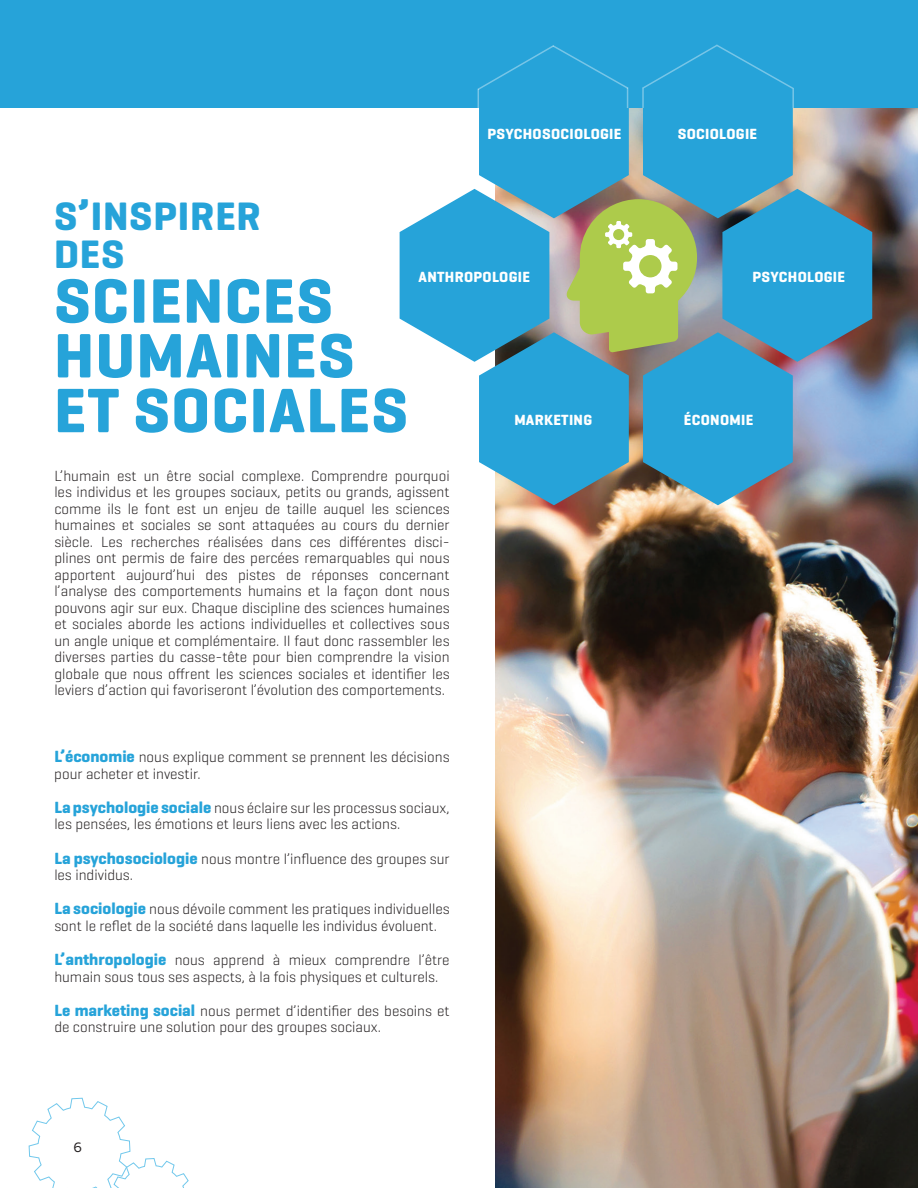
<style>
.page{position:relative;width:918px;height:1188px;background:#fff}
.page>*{position:absolute;margin:0;border:0;box-sizing:border-box;transform-origin:0 0}
.t1{font:700 63.75px/54.8px "Geogrotesque";letter-spacing:.02em;color:#26a3d9}
.t2{font:700 40.35px/38.2px "Geogrotesque";letter-spacing:.02em;color:#26a3d9}
.t3{font:300 15px/16.5px "Geogrotesque";color:#231f20}
.t4{font:700 15px "Geogrotesque";letter-spacing:.02em;color:#fff}
.t5{font:13.5px "Alright Sans";color:#231f20}
.s1{font-weight:700;font-size:16.5px;color:#26a3d9}
</style>
<div class="page">
<img style="left:495px;top:108px;width:423px;height:1080px">
<div style="left:0;top:0;width:918px;height:108px;background:#26a3d9"></div>
<img style="left:400px;top:44px;width:472px;height:461px">
<svg style="left:29px;top:1098px;width:160px;height:90px"></svg>
<p class="t4" style="left:487px;top:124px;width:136px">PSYCHOSOCIOLOGIE</p>
<h2 class="t2" style="left:54px;top:197px;width:208px">S’INSPIRER<br>DES</h2>
<h1 class="t1" style="left:54px;top:274px;width:355px">SCIENCES<br>HUMAINES<br>ET SOCIALES</h1>
<p class="t4" style="left:419px;top:268px;width:113px">ANTHROPOLOGIE</p>
<p class="t4" style="left:514px;top:411px;width:79px">MARKETING</p>
<p class="t3" style="left:54px;top:467px;width:397px;text-align:justify">L’humain est un être social complexe. Comprendre pourquoi les individus et les groupes sociaux, petits ou grands, agissent comme ils le font est un enjeu de taille auquel les sciences humaines et sociales se sont attaquées au cours du dernier siècle. Les recherches réalisées dans ces différentes disci&shy;plines ont permis de faire des percées remarquables qui nous apportent aujourd’hui des pistes de réponses concernant l’analyse des comportements humains et la façon dont nous pouvons agir sur eux. Chaque discipline des sciences humaines et sociales aborde les actions individuelles et collectives sous un angle unique et complémentaire. Il faut donc rassembler les diverses parties du casse-tête pour bien comprendre la vision globale que nous offrent les sciences sociales et identifier les leviers d’action qui favoriseront l’évolution des comportements.</p>
<p class="t3" style="left:54px;top:748px;width:397px"><span class="s1">L’économie</span> nous explique comment se prennent les décisions pour acheter et investir.</p>
<p class="t3" style="left:54px;top:799px;width:397px"><span class="s1">La psychologie sociale</span> nous éclaire sur les processus sociaux, les pensées, les émotions et leurs liens avec les actions.</p>
<p class="t3" style="left:54px;top:850px;width:397px"><span class="s1">La psychosociologie</span> nous montre l’influence des groupes sur les individus.</p>
<p class="t3" style="left:54px;top:901px;width:397px"><span class="s1">La sociologie</span> nous dévoile comment les pratiques individuelles sont le reflet de la société dans laquelle les individus évoluent.</p>
<p class="t3" style="left:54px;top:951px;width:397px"><span class="s1">L’anthropologie</span> nous apprend à mieux comprendre l’être humain sous tous ses aspects, à la fois physiques et culturels.</p>
<p class="t3" style="left:54px;top:1002px;width:397px"><span class="s1">Le marketing social</span> nous permet d’identifier des besoins et de construire une solution pour des groupes sociaux.</p>
<p class="t5" style="left:74px;top:1138px;width:10px">6</p>
<p class="t4" style="left:678px;top:124px;width:81px">SOCIOLOGIE</p>
<p class="t4" style="left:753px;top:268px;width:94px">PSYCHOLOGIE</p>
<p class="t4" style="left:684px;top:411px;width:71px">ÉCONOMIE</p>
</div>
